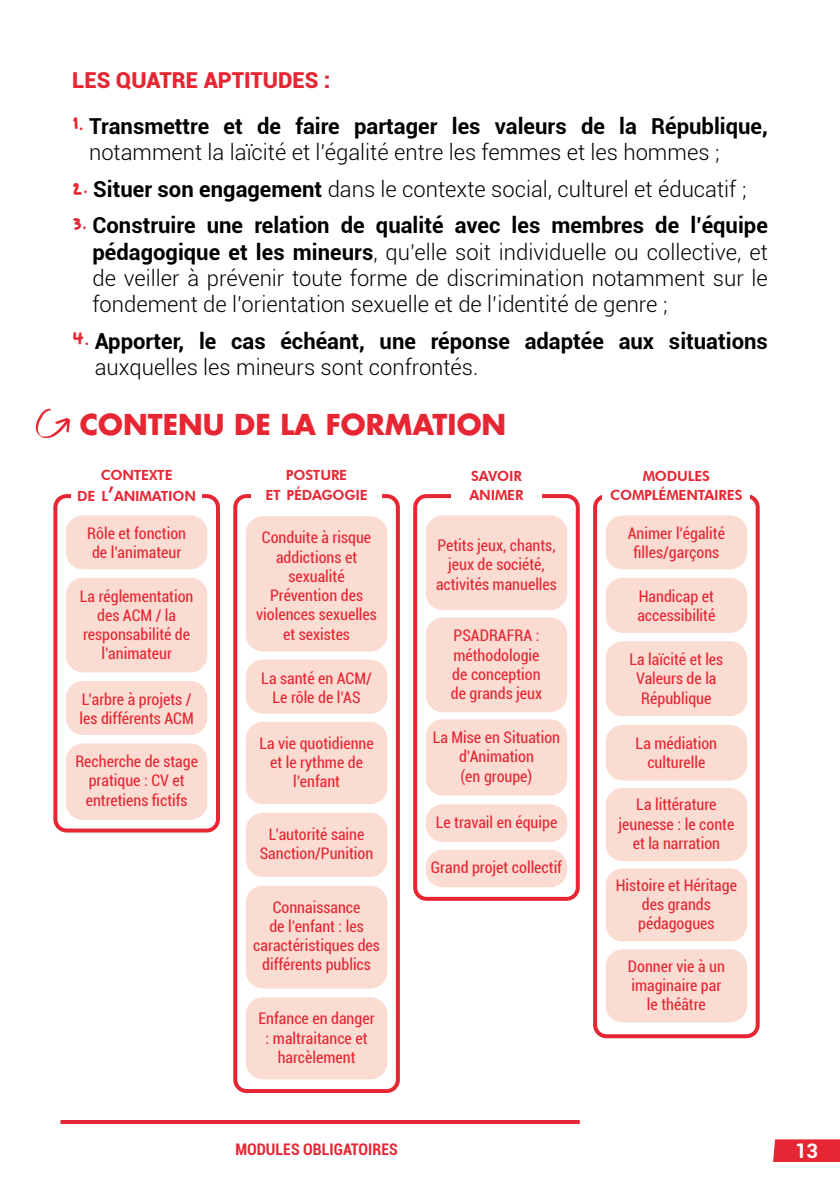
<style>
.page{position:relative;width:840px;height:1191px;background:#fff}
.page>*{position:absolute;margin:0;border:0;box-sizing:border-box;transform-origin:0 0}
.t1{font:700 28px "Futura";color:#e62733}
.t2{font:300 22px/26.4px "Roboto";color:#000}
.t3{font:700 22px/26.4px "Roboto";color:#000}
.t4{font:900 22px "Roboto";color:#e62733}
.t5{font:700 20px "Roboto";color:#fff}
.t6{font:condensed 16px/19.2px "Roboto";color:#e62733;text-align:center}
.t7{font:700 condensed 16px "Roboto";color:#e62733}
.t8{font:800 14px/19px "Futura BT";letter-spacing:-.015em;color:#e62733;text-align:center}
.s1{font-family:"Oliver";font-weight:400;color:#e62733}
.s2{font-weight:700}
.s3{font-weight:300}
.s4{font-size:20px}
</style>
<div class="page">
<div style="left:773px;top:1139px;width:66px;height:23px;background:#e62733"></div>
<div style="left:53px;top:494px;width:167px;height:338px;border:4px solid #e62733;border-radius:11px"></div>
<div style="left:66px;top:515px;width:141px;height:54px;background:#fbdcd3;border-radius:17px"></div>
<div style="left:71px;top:465px;width:131px;height:43px;background:#fff"></div>
<div style="left:66px;top:578px;width:141px;height:94px;background:#fbdcd3;border-radius:17px"></div>
<div style="left:66px;top:681px;width:141px;height:54px;background:#fbdcd3;border-radius:17px"></div>
<div style="left:66px;top:743px;width:141px;height:77px;background:#fbdcd3;border-radius:17px"></div>
<div style="left:233px;top:494px;width:166px;height:599px;border:4px solid #e62733;border-radius:11px"></div>
<div style="left:246px;top:516px;width:141px;height:135px;background:#fbdcd3;border-radius:17px"></div>
<div style="left:251px;top:465px;width:130px;height:43px;background:#fff"></div>
<div style="left:246px;top:659px;width:141px;height:54px;background:#fbdcd3;border-radius:17px"></div>
<div style="left:246px;top:722px;width:141px;height:82px;background:#fbdcd3;border-radius:17px"></div>
<div style="left:246px;top:812px;width:141px;height:65px;background:#fbdcd3;border-radius:17px"></div>
<div style="left:413px;top:494px;width:166px;height:407px;border:4px solid #e62733;border-radius:11px"></div>
<div style="left:425px;top:515px;width:142px;height:95px;background:#fbdcd3;border-radius:17px"></div>
<div style="left:451px;top:466px;width:90px;height:44px;background:#fff"></div>
<div style="left:425px;top:617px;width:142px;height:95px;background:#fbdcd3;border-radius:17px"></div>
<div style="left:425px;top:719px;width:142px;height:76px;background:#fbdcd3;border-radius:17px"></div>
<div style="left:425px;top:804px;width:142px;height:38px;background:#fbdcd3;border-radius:17px"></div>
<div style="left:592px;top:494px;width:167px;height:544px;border:4px solid #e62733;border-radius:11px"></div>
<div style="left:605px;top:515px;width:141px;height:54px;background:#fbdcd3;border-radius:17px"></div>
<div style="left:602px;top:466px;width:147px;height:44px;background:#fff"></div>
<div style="left:605px;top:578px;width:141px;height:55px;background:#fbdcd3;border-radius:17px"></div>
<div style="left:605px;top:641px;width:141px;height:75px;background:#fbdcd3;border-radius:17px"></div>
<div style="left:605px;top:725px;width:141px;height:55px;background:#fbdcd3;border-radius:17px"></div>
<div style="left:246px;top:885px;width:141px;height:103px;background:#fbdcd3;border-radius:17px"></div>
<div style="left:246px;top:997px;width:141px;height:82px;background:#fbdcd3;border-radius:17px"></div>
<div style="left:425px;top:849px;width:142px;height:38px;background:#fbdcd3;border-radius:17px"></div>
<div style="left:605px;top:788px;width:141px;height:73px;background:#fbdcd3;border-radius:17px"></div>
<div style="left:605px;top:868px;width:141px;height:73px;background:#fbdcd3;border-radius:17px"></div>
<div style="left:605px;top:949px;width:141px;height:73px;background:#fbdcd3;border-radius:17px"></div>
<hr style="left:60px;top:1120px;width:519px;height:4px;background:#e62733">
<svg style="left:36px;top:408px;width:34px;height:30px"></svg>
<h2 class="t4" style="left:72px;top:65px;width:260px">LES QUATRE APTITUDES :</h2>
<h2 class="t2" style="left:89px;top:112px;width:680px;text-indent:-17px"><span class="s1">1.</span> <span class="s2">Transmettre et de faire partager les valeurs de la République, </span>notamment la laïcité et l’égalité entre les femmes et les hommes ;</h2>
<h2 class="t2" style="left:72px;top:175px;width:675px"><span class="s1">2.</span> <span class="s2">Situer son engagement</span> dans le contexte social, culturel et éducatif ;</h2>
<p class="t2" style="left:92px;top:211px;width:676px;text-align:justify;text-indent:-20px"><span class="s1">3.</span> <span class="s2">Construire une relation de qualité avec les membres de l’équipe pédagogique et les mineurs</span>, qu’elle soit individuelle ou collective, et de veiller à prévenir toute forme de discrimination notamment sur le fondement de l’orientation sexuelle et de l’identité de genre ;</p>
<h2 class="t3" style="left:95px;top:327px;width:674px;text-indent:-23px"><span class="s1">4.</span> Apporter, le cas échéant, une réponse adaptée aux situations <span class="s3">auxquelles les mineurs sont confrontés.</span></h2>
<h1 class="t1" style="left:80px;top:405px;width:428px">CONTENU DE LA FORMATION</h1>
<p class="t8" style="left:77px;top:464px;width:120px;line-height:21px">CONTEXTE<br>DE L<span class="s4">’</span>ANIMATION</p>
<p class="t6" style="left:87px;top:523px;width:100px;text-align:left">Rôle et fonction de l’animateur</p>
<p class="t6" style="left:80px;top:586px;width:115px">La réglementation des ACM / la responsabilité de l’animateur</p>
<p class="t6" style="left:79px;top:689px;width:116px;text-align:left">L’arbre à projets / les différents ACM</p>
<p class="t6" style="left:75px;top:751px;width:124px">Recherche de stage pratique : CV et entretiens fictifs</p>
<p class="t8" style="left:265px;top:465px;width:104px;line-height:20px">POSTURE<br>ET PÉDAGOGIE</p>
<p class="t6" style="left:256px;top:527px;width:122px">Conduite à risque addictions et sexualité<br>Prévention des violences sexuelles et sexistes</p>
<p class="t6" style="left:261px;top:668px;width:112px">La santé en ACM/<br>Le rôle de l’AS</p>
<p class="t6" style="left:259px;top:733px;width:116px">La vie quotidienne et le rythme de l’enfant</p>
<p class="t6" style="left:259px;top:824px;width:115px">L’autorité saine<br>Sanction/Punition</p>
<p class="t6" style="left:253px;top:897px;width:128px">Connaissance<br>de l’enfant : les caractéristiques des différents publics</p>
<p class="t6" style="left:258px;top:1008px;width:117px">Enfance en danger : maltraitance et harcèlement</p>
<p class="t8" style="left:469px;top:467px;width:56px;text-align:left">SAVOIR<br>ANIMER</p>
<p class="t6" style="left:436px;top:535px;width:122px">Petits jeux, chants, jeux de société, activités manuelles</p>
<p class="t6" style="left:450px;top:625px;width:93px;text-align:left">PSADRAFRA : méthodologie de conception de grands jeux</p>
<p class="t6" style="left:432px;top:727px;width:129px">La Mise en Situation d’Animation<br>(en groupe)</p>
<p class="t6" style="left:435px;top:812px;width:123px">Le travail en équipe</p>
<p class="t6" style="left:430px;top:857px;width:133px">Grand projet collectif</p>
<p class="t8" style="left:610px;top:467px;width:134px">MODULES<br>COMPLÉMENTAIRES</p>
<p class="t6" style="left:627px;top:523px;width:99px">Animer l’égalité filles/garçons</p>
<p class="t6" style="left:637px;top:586px;width:79px;text-align:left">Handicap et accessibilité</p>
<p class="t6" style="left:629px;top:649px;width:95px">La laïcité et les<br>Valeurs de la<br>République</p>
<p class="t6" style="left:635px;top:733px;width:83px">La médiation culturelle</p>
<p class="t6" style="left:618px;top:794px;width:117px">La littérature jeunesse : le conte et la narration</p>
<p class="t6" style="left:615px;top:875px;width:123px">Histoire et Héritage des grands pédagogues</p>
<p class="t6" style="left:627px;top:956px;width:98px">Donner vie à un imaginaire par le théâtre</p>
<p class="t7" style="left:235px;top:1137px;width:164px">MODULES OBLIGATOIRES</p>
<p class="t5" style="left:794px;top:1137px;width:24px">13</p>
</div>
